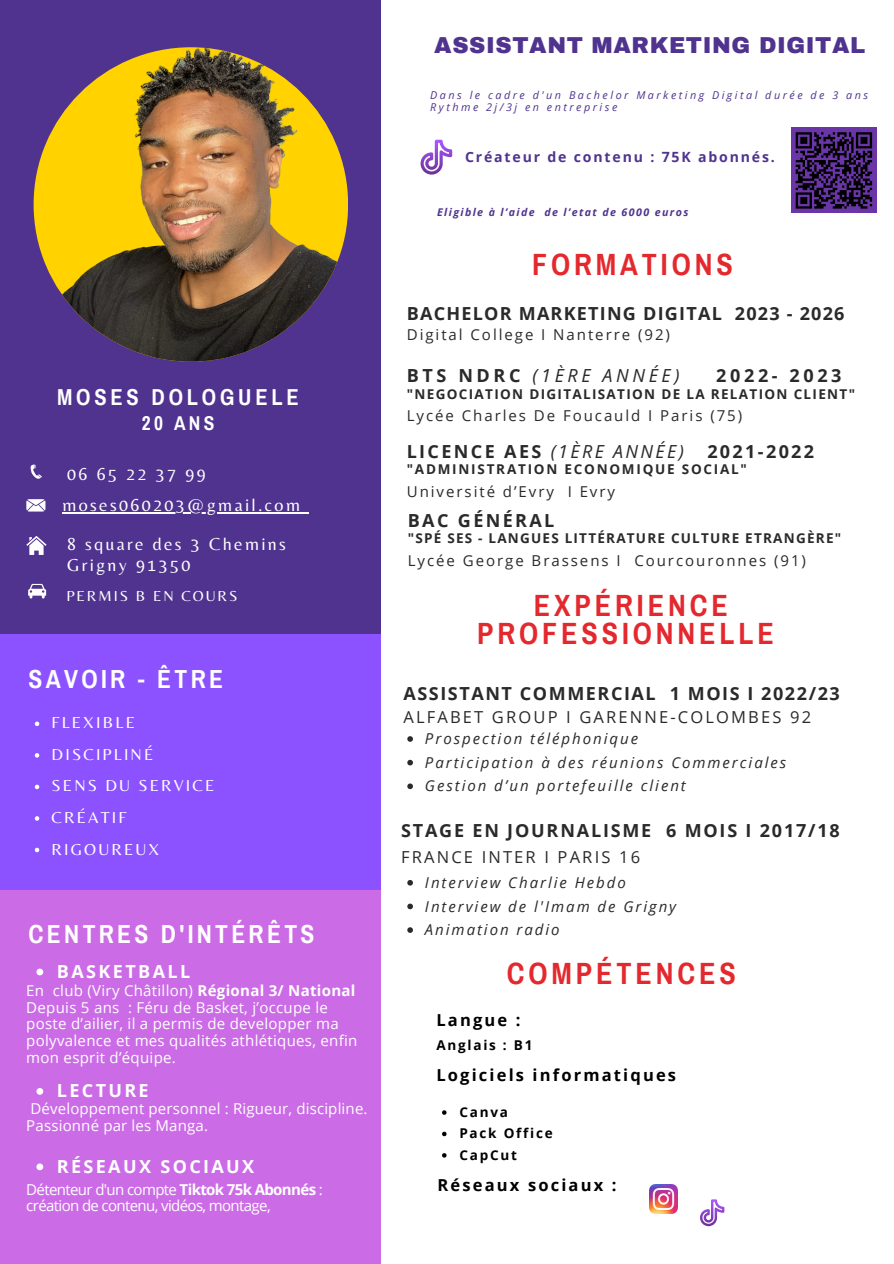
<style>
.page{position:relative;width:894px;height:1264px;background:#fff}
.page>*{position:absolute;margin:0;border:0;box-sizing:border-box;transform-origin:0 0}
.t1{font:700 30px/28.2px "Archivo Narrow";letter-spacing:.13em;color:#e4292e;text-align:center}
.t2{font:700 25.5px "Archivo Narrow";letter-spacing:.13em;color:#fff}
.t3{font:900 22.5px "Archivo";letter-spacing:.025em;color:#50338f}
.t4{font:700 22.5px "Archivo Narrow";letter-spacing:.17em;color:#fff}
.t5{font:700 19.5px "Archivo Narrow";color:#fff}
.t6{font:700 18px "Open Sans";letter-spacing:.085em;color:#2a2a2a}
.t7{font:18px "Belleza";letter-spacing:.13em;color:#fff}
.t8{font:700 18px "Open Sans";letter-spacing:.13em;color:#fff}
.t9{font:italic 18px "Open Sans";letter-spacing:.13em;color:#2a2a2a}
.t10{font:700 18px "Open Sans";letter-spacing:.13em;color:#2a2a2a}
.t11{font:italic 18px "Open Sans";letter-spacing:.2em;color:#2a2a2a}
.t12{font:700 18px "Open Sans";letter-spacing:.2em;color:#2a2a2a}
.t13{font:16.5px "Open Sans";letter-spacing:.13em;color:#2a2a2a}
.t14{font:16.5px "Belleza";letter-spacing:.13em;color:#fff}
.t15{font:700 16.5px "Open Sans";letter-spacing:.13em;color:#000}
.t16{font:15px/17px "Open Sans";letter-spacing:.02em;color:#fff}
.t17{font:italic 15px "Open Sans";letter-spacing:.13em;color:#2a2a2a}
.t18{font:15px "Open Sans";letter-spacing:.13em;color:#2a2a2a}
.t19{font:15px/15.8px "Open Sans";letter-spacing:-.04em;color:#fff}
.t20{font:15px "Belleza";letter-spacing:.13em;color:#fff}
.t21{font:700 14.1px "Open Sans";letter-spacing:.13em;color:#50338f}
.t22{font:700 13.5px "Open Sans";letter-spacing:.095em;color:#2a2a2a}
.t23{font:700 13.5px "Open Sans";letter-spacing:.13em;color:#2a2a2a}
.t24{font:700 13.5px "Open Sans";letter-spacing:.13em;color:#000}
.t25{font:italic 10.8px "Open Sans";letter-spacing:.23em;color:#50338f}
.t26{font:italic 700 10.65px "Open Sans";letter-spacing:.13em;color:#50338f}
.s1{font-weight:700}
.s2{font-weight:700;font-style:normal}
</style>
<div class="page">
<div style="left:0;top:634px;width:381px;height:629px;background:#8c52ff"></div>
<div style="left:0;top:0;width:381px;height:634px;background:#50338f"></div>
<img style="left:34px;top:47px;width:314px;height:314px;border-radius:50%">
<svg style="left:31px;top:464px;width:11px;height:15px"></svg>
<svg style="left:26px;top:499px;width:19px;height:12px"></svg>
<svg style="left:26px;top:536px;width:21px;height:19px"></svg>
<svg style="left:28px;top:584px;width:18px;height:14px"></svg>
<div style="left:0;top:889px;width:381px;height:374px;background:#cb6ce6"></div>
<svg style="left:700px;top:1199px;width:24px;height:27px"></svg>
<img style="left:649px;top:1184px;width:28px;height:29px">
<svg style="left:420px;top:140px;width:32px;height:35px"></svg>
<div style="left:790px;top:128px;width:86px;height:85px;background:#6a35a6"></div>
<svg style="left:795px;top:132px;width:78px;height:77px"></svg>
<hr style="left:62px;top:512px;width:240px;height:1px;background:#fff">
<svg style="left:35px;top:721px;width:4px;height:5px"></svg>
<svg style="left:35px;top:753px;width:4px;height:4px"></svg>
<svg style="left:35px;top:784px;width:4px;height:5px"></svg>
<svg style="left:35px;top:816px;width:4px;height:4px"></svg>
<svg style="left:35px;top:847px;width:4px;height:5px"></svg>
<svg style="left:36px;top:968px;width:7px;height:7px"></svg>
<svg style="left:36px;top:1088px;width:7px;height:6px"></svg>
<svg style="left:36px;top:1163px;width:7px;height:7px"></svg>
<svg style="left:407px;top:880px;width:6px;height:5px"></svg>
<svg style="left:407px;top:903px;width:6px;height:6px"></svg>
<svg style="left:407px;top:927px;width:6px;height:5px"></svg>
<svg style="left:407px;top:736px;width:6px;height:5px"></svg>
<svg style="left:407px;top:759px;width:6px;height:6px"></svg>
<svg style="left:407px;top:783px;width:6px;height:6px"></svg>
<svg style="left:442px;top:1110px;width:4px;height:4px"></svg>
<svg style="left:442px;top:1131px;width:4px;height:5px"></svg>
<svg style="left:442px;top:1153px;width:4px;height:4px"></svg>
<p class="t4" style="left:57px;top:385px;width:243px">MOSES DOLOGUELE</p>
<p class="t5" style="left:142px;top:413px;width:74px">20 ANS</p>
<p class="t7" style="left:67px;top:463px;width:140px">06 65 22 37 99</p>
<p class="t7" style="left:62px;top:494px;width:239px">moses060203@gmail.com</p>
<p class="t7" style="left:67px;top:533px;width:220px">8 square des 3 Chemins</p>
<p class="t7" style="left:67px;top:554px;width:125px">Grigny 91350</p>
<p class="t20" style="left:66px;top:587px;width:172px">PERMIS B EN COURS</p>
<p class="t2" style="left:28px;top:665px;width:196px">SAVOIR - ÊTRE</p>
<p class="t14" style="left:52px;top:713px;width:85px">FLEXIBLE</p>
<p class="t14" style="left:52px;top:744px;width:103px">DISCIPLINÉ</p>
<p class="t14" style="left:52px;top:776px;width:164px">SENS DU SERVICE</p>
<p class="t14" style="left:52px;top:807px;width:76px">CRÉATIF</p>
<p class="t14" style="left:52px;top:839px;width:109px">RIGOUREUX</p>
<p class="t2" style="left:28px;top:920px;width:287px">CENTRES D'INTÉRÊTS</p>
<p class="t8" style="left:57px;top:958px;width:135px">BASKETBALL</p>
<p class="t16" style="left:26px;top:981px;width:330px">En club (Viry Châtillon) <span class="s1">Régional 3/ National</span></p>
<p class="t16" style="left:26px;top:998px;width:332px">Depuis 5 ans : Féru de Basket, j’occupe le poste d’ailier, il a permis de developper ma polyvalence et mes qualités athlétiques, enfin mon esprit d’équipe.</p>
<p class="t16" style="left:26px;top:1099px;width:342px">Développement personnel : Rigueur, discipline.<br>Passionné par les Manga.</p>
<p class="t8" style="left:57px;top:1077px;width:93px">LECTURE</p>
<p class="t8" style="left:57px;top:1153px;width:199px">RÉSEAUX SOCIAUX</p>
<p class="t19" style="left:26px;top:1181px;width:298px">Détenteur d'un compte <span class="s1">Tiktok 75k Abonnés</span> : création de contenu, vidéos, montage,</p>
<p class="t3" style="left:434px;top:33px;width:432px">ASSISTANT MARKETING DIGITAL</p>
<p class="t25" style="left:430px;top:88px;width:439px">Dans le cadre d'un Bachelor Marketing Digital durée de 3 ans</p>
<p class="t25" style="left:430px;top:100px;width:188px">Rythme 2j/3j en entreprise</p>
<p class="t21" style="left:465px;top:147px;width:311px">Créateur de contenu : 75K abonnés.</p>
<p class="t26" style="left:437px;top:204px;width:253px">Eligible à l’aide de l’etat de 6000 euros</p>
<p class="t1" style="left:532px;top:251px;width:202px">FORMATIONS</p>
<p class="t6" style="left:406px;top:301px;width:439px">BACHELOR MARKETING DIGITAL 2023 - 2026</p>
<p class="t18" style="left:406px;top:324px;width:264px">Digital College I Nanterre (92)</p>
<p class="t11" style="left:406px;top:362px;width:274px"><span class="s2">BTS NDRC</span> (1ÈRE ANNÉE)</p>
<p class="t12" style="left:716px;top:362px;width:127px">2022- 2023</p>
<p class="t22" style="left:406px;top:384px;width:449px">"NEGOCIATION DIGITALISATION DE LA RELATION CLIENT"</p>
<p class="t18" style="left:406px;top:404px;width:337px">Lycée Charles De Foucauld I Paris (75)</p>
<p class="t9" style="left:406px;top:439px;width:278px"><span class="s2">LICENCE AES</span> (1ÈRE ANNÉE)</p>
<p class="t10" style="left:707px;top:439px;width:108px">2021-2022</p>
<p class="t23" style="left:406px;top:459px;width:341px">"ADMINISTRATION ECONOMIQUE SOCIAL"</p>
<p class="t18" style="left:406px;top:480px;width:210px">Université d’Evry I Evry</p>
<p class="t10" style="left:408px;top:508px;width:148px">BAC GÉNÉRAL</p>
<p class="t22" style="left:408px;top:528px;width:434px">"SPÉ SES - LANGUES LITTÉRATURE CULTURE ETRANGÈRE"</p>
<p class="t18" style="left:408px;top:550px;width:399px">Lycée George Brassens I Courcouronnes (91)</p>
<p class="t1" style="left:477px;top:592px;width:298px">EXPÉRIENCE<br>PROFESSIONNELLE</p>
<p class="t6" style="left:403px;top:680px;width:437px">ASSISTANT COMMERCIAL 1 MOIS I 2022/23</p>
<p class="t13" style="left:403px;top:705px;width:409px">ALFABET GROUP I GARENNE-COLOMBES 92</p>
<p class="t17" style="left:425px;top:728px;width:215px">Prospection téléphonique</p>
<p class="t17" style="left:425px;top:751px;width:363px">Participation à des réunions Commerciales</p>
<p class="t17" style="left:425px;top:775px;width:262px">Gestion d’un portefeuille client</p>
<p class="t6" style="left:401px;top:817px;width:440px">STAGE EN JOURNALISME 6 MOIS I 2017/18</p>
<p class="t13" style="left:401px;top:845px;width:240px">FRANCE INTER I PARIS 16</p>
<p class="t17" style="left:425px;top:871px;width:202px">Interview Charlie Hebdo</p>
<p class="t17" style="left:425px;top:895px;width:253px">Interview de l'Imam de Grigny</p>
<p class="t17" style="left:425px;top:919px;width:136px">Animation radio</p>
<p class="t1" style="left:506px;top:960px;width:231px">COMPÉTENCES</p>
<p class="t15" style="left:436px;top:1008px;width:86px">Langue :</p>
<p class="t24" style="left:436px;top:1035px;width:97px">Anglais : B1</p>
<p class="t15" style="left:436px;top:1063px;width:241px">Logiciels informatiques</p>
<p class="t24" style="left:459px;top:1102px;width:50px">Canva</p>
<p class="t24" style="left:459px;top:1123px;width:95px">Pack Office</p>
<p class="t24" style="left:459px;top:1145px;width:59px">CapCut</p>
<p class="t15" style="left:437px;top:1172px;width:180px">Réseaux sociaux :</p>
</div>
